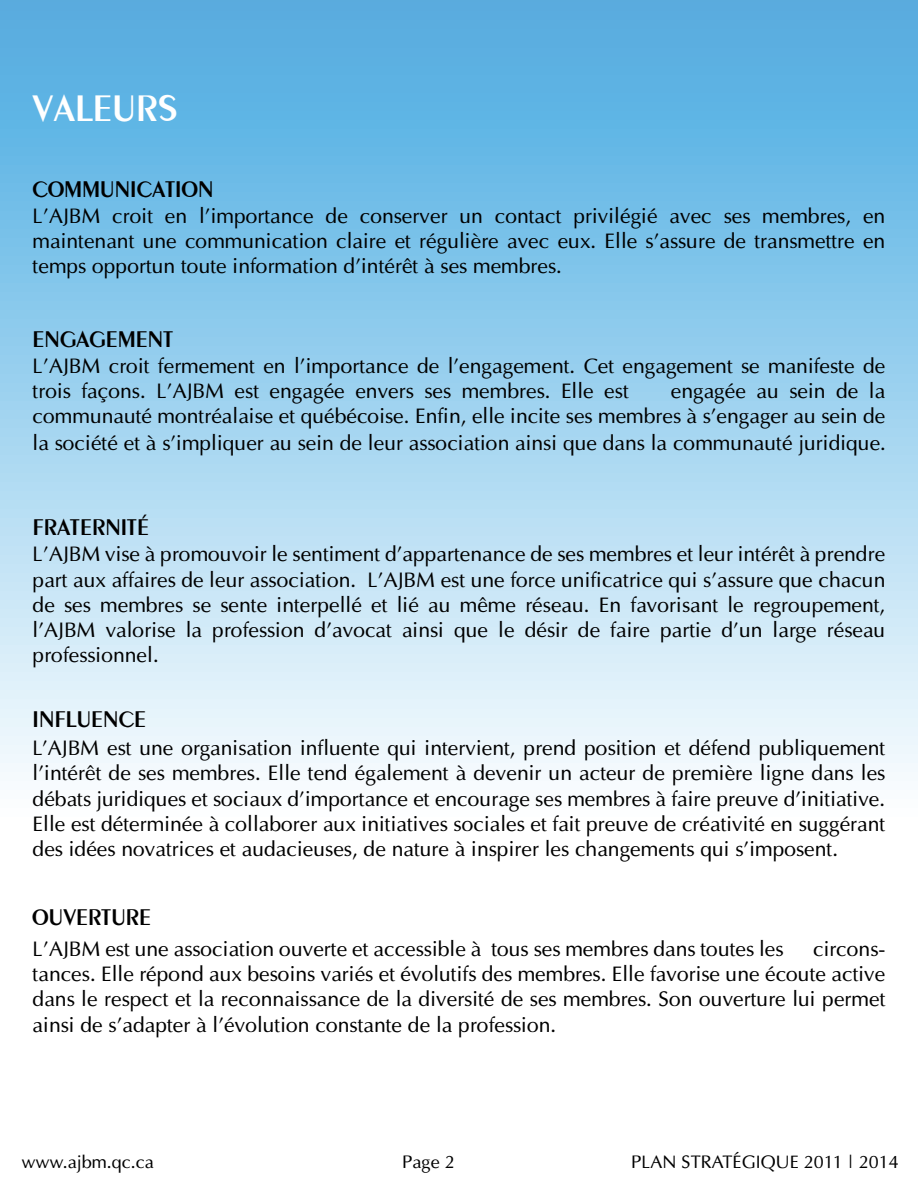
<style>
.page{position:relative;width:918px;height:1188px;background:#fff}
.page>*{position:absolute;margin:0;border:0;box-sizing:border-box;transform-origin:0 0}
.t1{font:39px "Peignot";color:#fff}
.t2{font:24px "Peignot";color:#000}
.t3{font:21px/25.2px "Optima";color:#000;text-align:justify}
.t4{font:18px "Optima";color:#000}
</style>
<div class="page">
<div style="left:0;top:0;width:918px;height:826px;background:linear-gradient(to bottom,#49a9e0,#fdffff)"></div>
<h1 class="t1" style="left:33px;top:85px;width:147px">VALEURS</h1>
<p class="t2" style="left:33px;top:175px;width:182px">COMMUNICATION</p>
<p class="t3" style="left:33px;top:203px;width:854px">L’AJBM croit en l’importance de conserver un contact privilégié avec ses membres, en maintenant une communication claire et régulière avec eux. Elle s’assure de transmettre en temps opportun toute information d’intérêt à ses membres.</p>
<p class="t2" style="left:33px;top:325px;width:142px">ENGAGEMENT</p>
<p class="t3" style="left:33px;top:353px;width:854px">L’AJBM croit fermement en l’importance de l’engagement. Cet engagement se manifeste de trois façons. L’AJBM est engagée envers ses membres. Elle est</p>
<p class="t3" style="left:33px;top:378px;width:855px;line-height:26.1px;text-indent:638px">engagée au sein de la communauté montréalaise et québécoise. Enfin, elle incite ses membres à s’engager au sein de la société et à s’impliquer au sein de leur association ainsi que dans la communauté juridique.</p>
<p class="t2" style="left:33px;top:513px;width:118px">FRATERNITÉ</p>
<p class="t3" style="left:33px;top:542px;width:854px">L’AJBM vise à promouvoir le sentiment d’appartenance de ses membres et leur intérêt à prendre part aux affaires de leur association. L’AJBM est une force unificatrice qui s’assure que chacun de ses membres se sente interpellé et lié au même réseau. En favorisant le regroupement, l’AJBM valorise la profession d’avocat ainsi que le désir de faire partie d’un large réseau professionnel.</p>
<p class="t2" style="left:33px;top:705px;width:115px">INFLUENCE</p>
<p class="t3" style="left:33px;top:735px;width:854px">L'AJBM est une organisation influente qui intervient, prend position et défend publiquement l'intérêt de ses membres. Elle tend également à devenir un acteur de première ligne dans les débats juridiques et sociaux d'importance et encourage ses membres à faire preuve d'initiative.<br>Elle est déterminée à collaborer aux initiatives sociales et fait preuve de créativité en suggérant des idées novatrices et audacieuses, de nature à inspirer les changements qui s’imposent.</p>
<p class="t2" style="left:33px;top:903px;width:120px">OUVERTURE</p>
<p class="t3" style="left:33px;top:936px;width:753px">L’AJBM est une association ouverte et accessible à tous ses membres dans toutes les</p>
<p class="t3" style="left:33px;top:936px;width:854px;text-indent:781px">circons&shy;tances. Elle répond aux besoins variés et évolutifs des membres. Elle favorise une écoute active dans le respect et la reconnaissance de la diversité de ses membres. Son ouverture lui permet ainsi de s’adapter à l’évolution constante de la profession.</p>
<p class="t4" style="left:22px;top:1151px;width:134px">www.ajbm.qc.ca</p>
<p class="t4" style="left:402px;top:1151px;width:54px">Page 2</p>
<p class="t4" style="left:631px;top:1151px;width:269px">PLAN STRATÉGIQUE 2011 | 2014</p>
</div>
